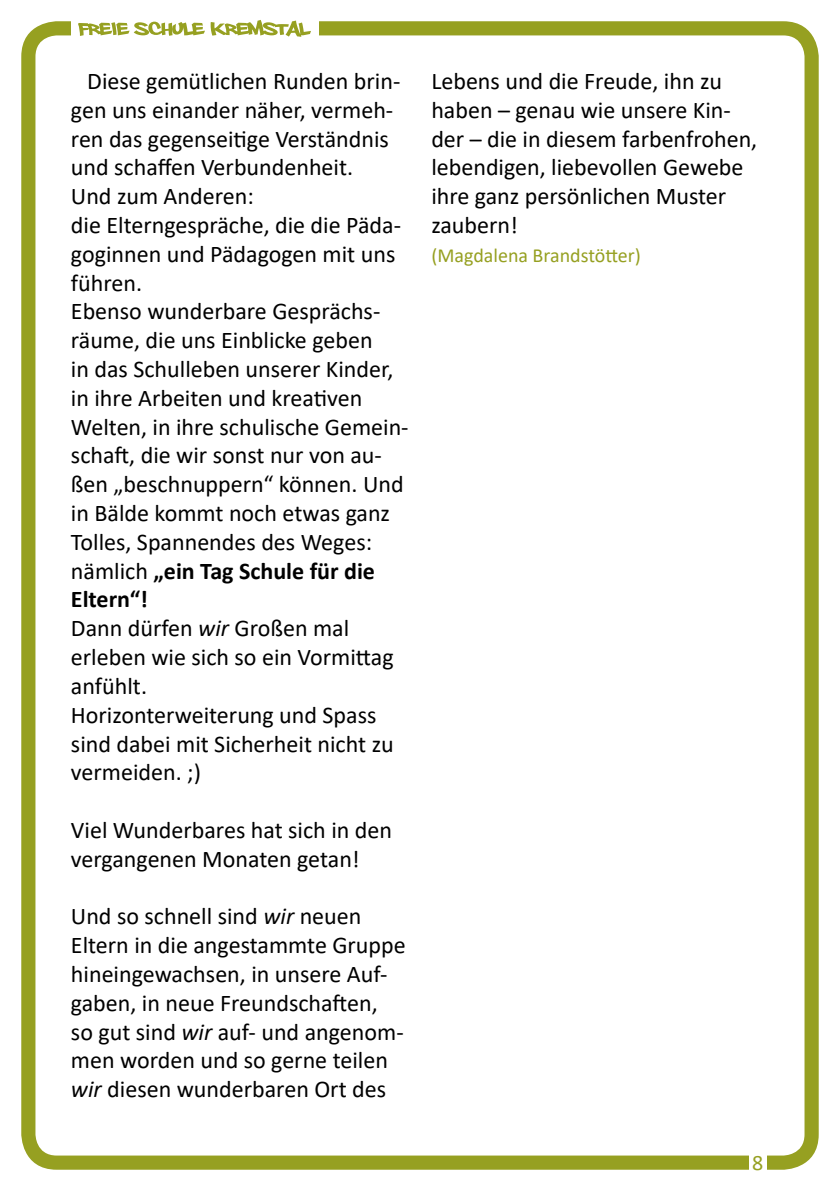
<style>
.page{position:relative;width:840px;height:1191px;background:#fff}
.page>*{position:absolute;margin:0;border:0;box-sizing:border-box;transform-origin:0 0}
.t1{font:24px/28.8px "Calibri";color:#000}
.t2{font:22px "Calibri";color:#96a021}
.t3{font:20px "Calibri";color:#96a021}
.s1{font-weight:700}
.s2{font-style:italic}
</style>
<div class="page">
<div style="left:21px;top:21px;width:797px;height:1148px;background:#96a021;border-radius:35px"></div>
<div style="left:35px;top:35px;width:769px;height:1120px;background:#fff;border-radius:21px"></div>
<div style="left:71px;top:18px;width:247px;height:20px;background:#fff"></div>
<div style="left:748px;top:1152px;width:17px;height:20px;background:#fff"></div>
<svg style="left:78px;top:20px;width:233px;height:17px"></svg>
<p class="t1" style="left:71px;top:66px;width:339px;text-indent:16px">Diese gemütlichen Runden brin&shy;gen uns einander näher, vermeh&shy;ren das gegenseitige Verständnis und schaffen Verbundenheit.<br>Und zum Anderen:<br>die Elterngespräche, die die Päda&shy;goginnen und Pädagogen mit uns führen.<br>Ebenso wunderbare Gesprächs&shy;räume, die uns Einblicke geben<br>in das Schulleben unserer Kinder, in ihre Arbeiten und kreativen<br>Welten, in ihre schulische Gemein&shy;schaft, die wir sonst nur von au&shy;ßen „beschnuppern“ können. Und in Bälde kommt noch etwas ganz<br>Tolles, Spannendes des Weges: nämlich <span class="s1">„ein Tag Schule für die<br>Eltern“!<br></span>Dann dürfen <span class="s2">wir</span> Großen mal erleben wie sich so ein Vormittag anfühlt.<br>Horizonterweiterung und Spass sind dabei mit Sicherheit nicht zu vermeiden. ;)</p>
<p class="t1" style="left:71px;top:815px;width:322px">Viel Wunderbares hat sich in den vergangenen Monaten getan!</p>
<p class="t1" style="left:71px;top:901px;width:336px">Und so schnell sind <span class="s2">wir</span> neuen<br>Eltern in die angestammte Gruppe hineingewachsen, in unsere Auf&shy;gaben, in neue Freundschaften, so gut sind <span class="s2">wir</span> auf- und angenom&shy;men worden und so gerne teilen <span class="s2">wir</span> diesen wunderbaren Ort des</p>
<p class="t1" style="left:431px;top:66px;width:327px">Lebens und die Freude, ihn zu haben – genau wie unsere Kin&shy;der – die in diesem farbenfrohen, lebendigen, liebevollen Gewebe ihre ganz persönlichen Muster zaubern!</p>
<p class="t3" style="left:431px;top:241px;width:211px">(Magdalena Brandstötter)</p>
<p class="t2" style="left:751px;top:1146px;width:13px">8</p>
</div>
